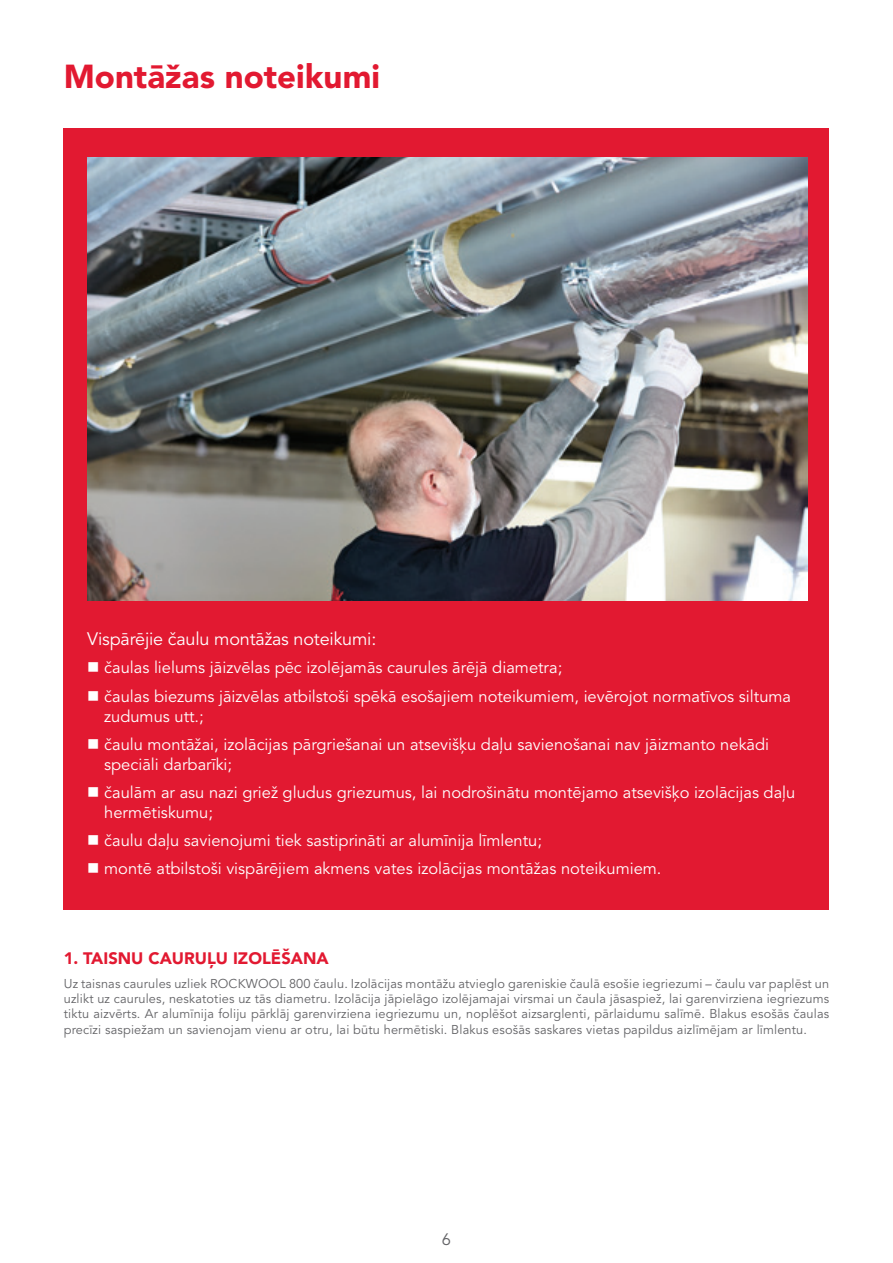
<style>
.page{position:relative;width:893px;height:1263px;background:#fff}
.page>*{position:absolute;margin:0;border:0;box-sizing:border-box;transform-origin:0 0}
.t1{font:900 33px "Avenir LT Pro";color:#e21931}
.t2{font:18px "Avenir LT Pro";letter-spacing:-.01em;color:#fff}
.t3{font:16.5px/28.3px "Avenir LT Pro";color:#fff}
.t4{font:900 16.5px "Avenir LT Pro";color:#e21931}
.t5{font:16.5px "Avenir LT Pro";color:#636366}
.t6{font:12.75px/15.3px "Avenir LT Pro";letter-spacing:.01em;color:#636366;text-align:justify}
</style>
<div class="page">
<img style="left:63px;top:128px;width:766px;height:782px">
<svg style="left:89px;top:662px;width:9px;height:10px"></svg>
<svg style="left:89px;top:691px;width:9px;height:9px"></svg>
<svg style="left:89px;top:739px;width:9px;height:10px"></svg>
<svg style="left:89px;top:787px;width:9px;height:10px"></svg>
<svg style="left:89px;top:835px;width:9px;height:10px"></svg>
<svg style="left:89px;top:863px;width:9px;height:10px"></svg>
<h1 class="t1" style="left:64px;top:57px;width:318px">Montāžas noteikumi</h1>
<p class="t2" style="left:87px;top:628px;width:291px">Vispārējie čaulu montāžas noteikumi:</p>
<p class="t3" style="left:104px;top:654px;width:688px">čaulas lielums jāizvēlas pēc izolējamās caurules ārējā diametra;<br>čaulas biezums jāizvēlas atbilstoši spēkā esošajiem noteikumiem, ievērojot normatīvos siltuma</p>
<p class="t3" style="left:104px;top:702px;width:667px">zudumus utt.;<br>čaulu montāžai, izolācijas pārgriešanai un atsevišķu daļu savienošanai nav jāizmanto nekādi</p>
<p class="t3" style="left:104px;top:750px;width:693px">speciāli darbarīki;<br>čaulām ar asu nazi griež gludus griezumus, lai nodrošinātu montējamo atsevišķo izolācijas daļu</p>
<p class="t3" style="left:104px;top:798px;width:559px">hermētiskumu;<br>čaulu daļu savienojumi tiek sastiprināti ar alumīnija līmlentu;<br>montē atbilstoši vispārējiem akmens vates izolācijas montāžas noteikumiem.</p>
<p class="t4" style="left:64px;top:948px;width:266px">1. TAISNU CAURUĻU IZOLĒŠANA</p>
<p class="t6" style="left:64px;top:976px;width:767px">Uz taisnas caurules uzliek ROCKWOOL 800 čaulu. Izolācijas montāžu atvieglo gareniskie čaulā esošie iegriezumi – čaulu var paplēst un uzlikt uz caurules, neskatoties uz tās diametru. Izolācija jāpielāgo izolējamajai virsmai un čaula jāsaspiež, lai garenvirziena iegriezums tiktu aizvērts. Ar alumīnija foliju pārklāj garenvirziena iegriezumu un, noplēšot aizsarglenti, pārlaidumu salīmē. Blakus esošās čaulas precīzi saspiežam un savienojam vienu ar otru, lai būtu hermētiski. Blakus esošās saskares vietas papildus aizlīmējam ar līmlentu.</p>
<p class="t5" style="left:442px;top:1229px;width:11px">6</p>
</div>
